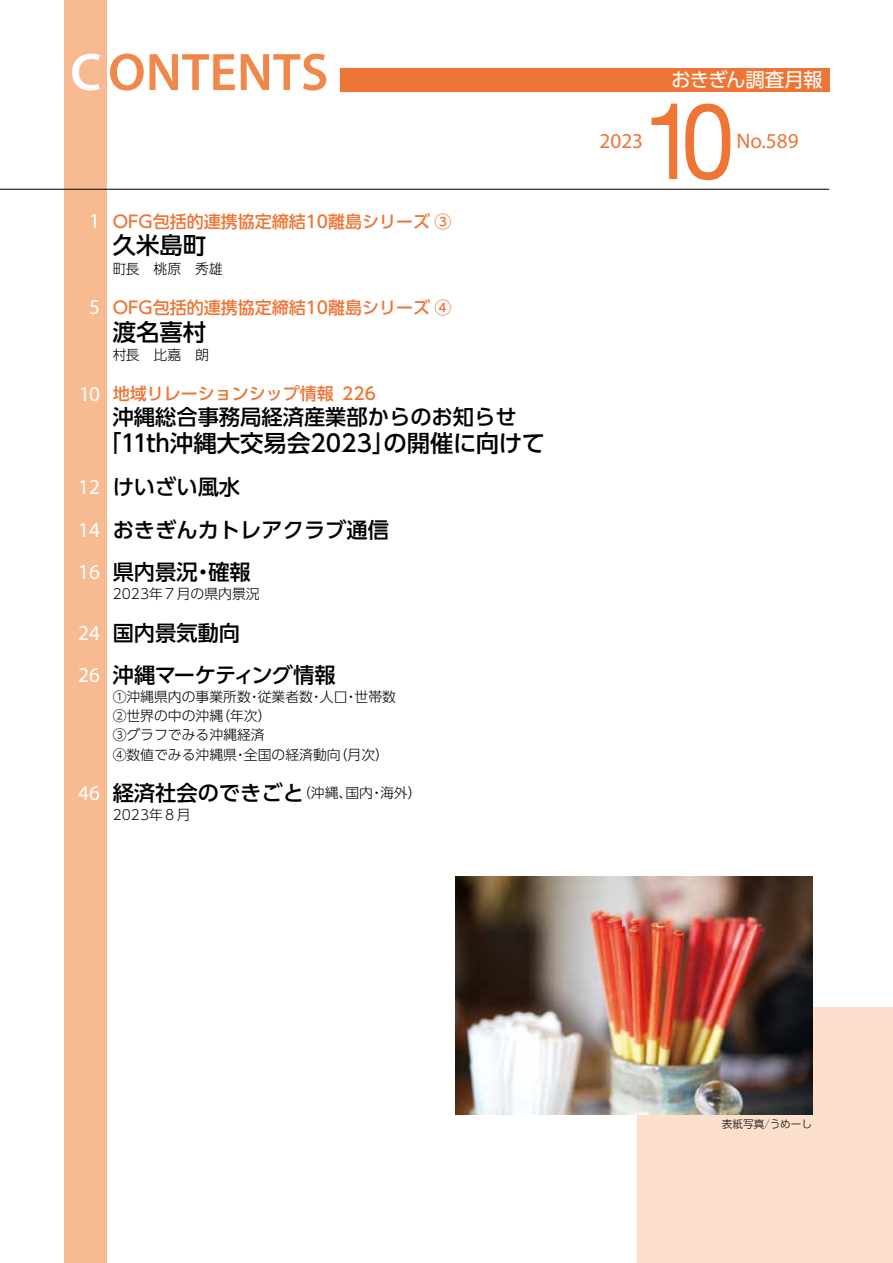
<style>
.page{position:relative;width:893px;height:1263px;background:#fff}
.page>*{position:absolute;margin:0;border:0;box-sizing:border-box;transform-origin:0 0}
.t1{font:106.35px "Helvetica Neue";color:#ee7535;scale:.9 1}
.t2{font:600 53.1px "Myriad Pro";color:#f0884b}
.t3{font:500 23.4px "UD Shin Go Pro";color:#000}
.t4{font:500 21.3px/42.5px "UD Shin Go Pro";color:#000}
.t5{font:21.3px "Myriad Pro";color:#ee7535}
.t6{font:19.5px "UD Shin Go Pro";letter-spacing:-.035em;color:#fff}
.t7{font:500 16.95px "UD Shin Go Pro";color:#ee7535}
.t8{font:300 13.8px/19.2px "UD Shin Go Pro";color:#000}
.t9{font:300 10.65px "UD Shin Go Pro";color:#000}
.s1{color:#fff}
.s2{font-family:"Myriad Pro";font-weight:400;font-size:21.3px;color:#fff}
.s3{font-family:"Myriad Pro";font-weight:400;color:#fff}
.s4{font-weight:500;font-size:21.3px}
</style>
<div class="page">
<div style="left:64px;top:0;width:42px;height:1263px;background:#f7ba91"></div>
<div style="left:340px;top:68px;width:489px;height:24px;background:#ee7535"></div>
<hr style="left:0;top:189px;width:829px;height:1px;background:#000">
<div style="left:638px;top:1008px;width:255px;height:255px;background:#fce0cb"></div>
<img style="left:455px;top:876px;width:357px;height:238px">
<h2 class="t2" style="left:70px;top:38px;width:260px"><span class="s1">C</span>ONTENTS</h2>
<p class="t7" style="left:89px;top:207px;width:364px"><span class="s2">1</span> OFG包括的連携協定締結10離島シリーズ ③</p>
<h3 class="t3" style="left:113px;top:227px;width:95px">久米島町</h3>
<p class="t8" style="left:113px;top:258px;width:112px">町長　桃原　秀雄</p>
<p class="t7" style="left:89px;top:293px;width:364px"><span class="s2">5</span> OFG包括的連携協定締結10離島シリーズ ④</p>
<h3 class="t3" style="left:113px;top:313px;width:95px">渡名喜村</h3>
<p class="t8" style="left:113px;top:344px;width:98px">村長　比嘉　朗</p>
<p class="t7" style="left:79px;top:380px;width:298px"><span class="s2">10</span> 地域リレーションシップ情報 226</p>
<h3 class="t4" style="left:113px;top:395px;width:405px">沖縄総合事務局経済産業部からのお知らせ</h3>
<h3 class="t3" style="left:98px;top:424px;width:449px">「11th沖縄大交易会2023」の開催に向けて</h3>
<h3 class="t4" style="left:78px;top:465px;width:312px"><span class="s3">12</span> けいざい風水<br><span class="s3">14</span> おきぎんカトレアクラブ通信<br><span class="s3">16</span> 県内景況・確報</h3>
<p class="t8" style="left:113px;top:584px;width:149px">2023年７月の県内景況</p>
<h3 class="t4" style="left:78px;top:611px;width:259px"><span class="s3">24</span> 国内景気動向<br><span class="s3">26</span> 沖縄マーケティング情報</h3>
<p class="t8" style="left:113px;top:687px;width:285px">①沖縄県内の事業所数・従業者数・人口・世帯数<br>②世界の中の沖縄（年次）<br>③グラフでみる沖縄経済<br>④数値でみる沖縄県・全国の経済動向（月次）</p>
<p class="t8" style="left:113px;top:782px;width:310px;line-height:21.8px;text-indent:-35px"><span class="s2">46</span> <span class="s4">経済社会のできごと</span>（沖縄、国内・海外）<br>2023年８月</p>
<h3 class="t5" style="left:600px;top:128px;width:45px">2023</h3>
<h3 class="t6" style="left:671px;top:64px;width:153px">おきぎん調査月報</h3>
<h1 class="t1" style="left:643px;top:64px;width:103px">10</h1>
<h3 class="t5" style="left:736px;top:128px;width:64px">No.589</h3>
<p class="t9" style="left:722px;top:1115px;width:92px">表紙写真／うめーし</p>
</div>
